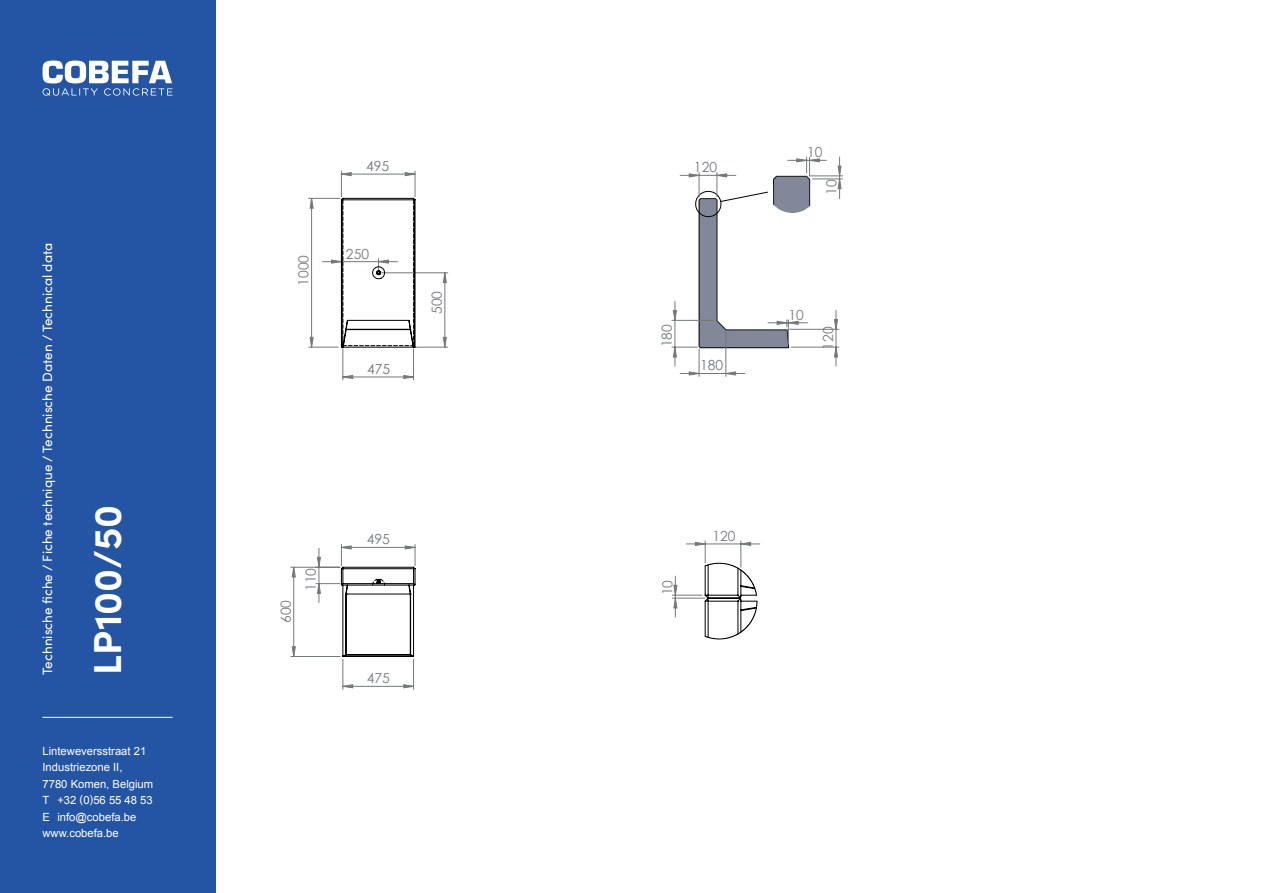
<style>
.page{position:relative;width:1263px;height:893px;background:#fff}
.page>*{position:absolute;margin:0;border:0;box-sizing:border-box;transform-origin:0 0}
.t1{font:700 39px "Sofia Pro";color:#fff}
.t2{font:13.95px "Century Gothic";color:#75797b}
.t3{font:13.5px "Sofia Pro";color:#fff}
.t4{font:11.25px/16.5px "Arial";color:#fff}
</style>
<div class="page">
<div style="left:0;top:0;width:215px;height:893px;background:#2455a5"></div>
<svg style="left:43px;top:61px;width:130px;height:35px"></svg>
<hr style="left:43px;top:717px;width:130px;height:1px;background:#fff">
<hr style="left:343px;top:659px;width:1px;height:30px;background:#75797b">
<hr style="left:413px;top:659px;width:1px;height:30px;background:#75797b">
<hr style="left:291px;top:567px;width:49px;height:1px;background:#75797b">
<hr style="left:291px;top:656px;width:49px;height:1px;background:#75797b">
<svg style="left:342px;top:684px;width:71px;height:4px"></svg>
<svg style="left:309px;top:157px;width:533px;height:219px"></svg>
<svg style="left:316px;top:544px;width:100px;height:113px"></svg>
<svg style="left:686px;top:541px;width:74px;height:98px"></svg>
<p class="t3" style="left:38px;top:675px;width:433px;rotate:-90deg">Technische fiche / Fiche technique / Technische Daten / Technical data</p>
<h1 class="t1" style="left:77px;top:675px;width:171px;rotate:-90deg">LP100/50</h1>
<p class="t4" style="left:43px;top:742px;width:112px">Linteweversstraat 21<br>Industriezone II,<br>7780 Komen, Belgium<br>T +32 (0)56 55 48 53<br>E info@cobefa.be www.cobefa.be</p>
<p class="t2" style="left:294px;top:286px;width:32px;rotate:-90deg">1000</p>
<p class="t2" style="left:366px;top:156px;width:25px">495</p>
<p class="t2" style="left:346px;top:244px;width:25px">250</p>
<p class="t2" style="left:367px;top:359px;width:25px">475</p>
<p class="t2" style="left:427px;top:314px;width:25px;rotate:-90deg">500</p>
<p class="t2" style="left:276px;top:623px;width:25px;rotate:-90deg">600</p>
<p class="t2" style="left:301px;top:591px;width:25px;rotate:-90deg">110</p>
<p class="t2" style="left:367px;top:530px;width:25px">495</p>
<p class="t2" style="left:367px;top:668px;width:25px">475</p>
<p class="t2" style="left:694px;top:158px;width:25px">120</p>
<p class="t2" style="left:657px;top:347px;width:25px;rotate:-90deg">180</p>
<p class="t2" style="left:700px;top:356px;width:25px">180</p>
<p class="t2" style="left:807px;top:142px;width:17px">10</p>
<p class="t2" style="left:822px;top:195px;width:17px;rotate:-90deg">10</p>
<p class="t2" style="left:789px;top:305px;width:17px">10</p>
<p class="t2" style="left:818px;top:350px;width:25px;rotate:-90deg">120</p>
<p class="t2" style="left:658px;top:595px;width:17px;rotate:-90deg">10</p>
<p class="t2" style="left:712px;top:526px;width:25px">120</p>
</div>
